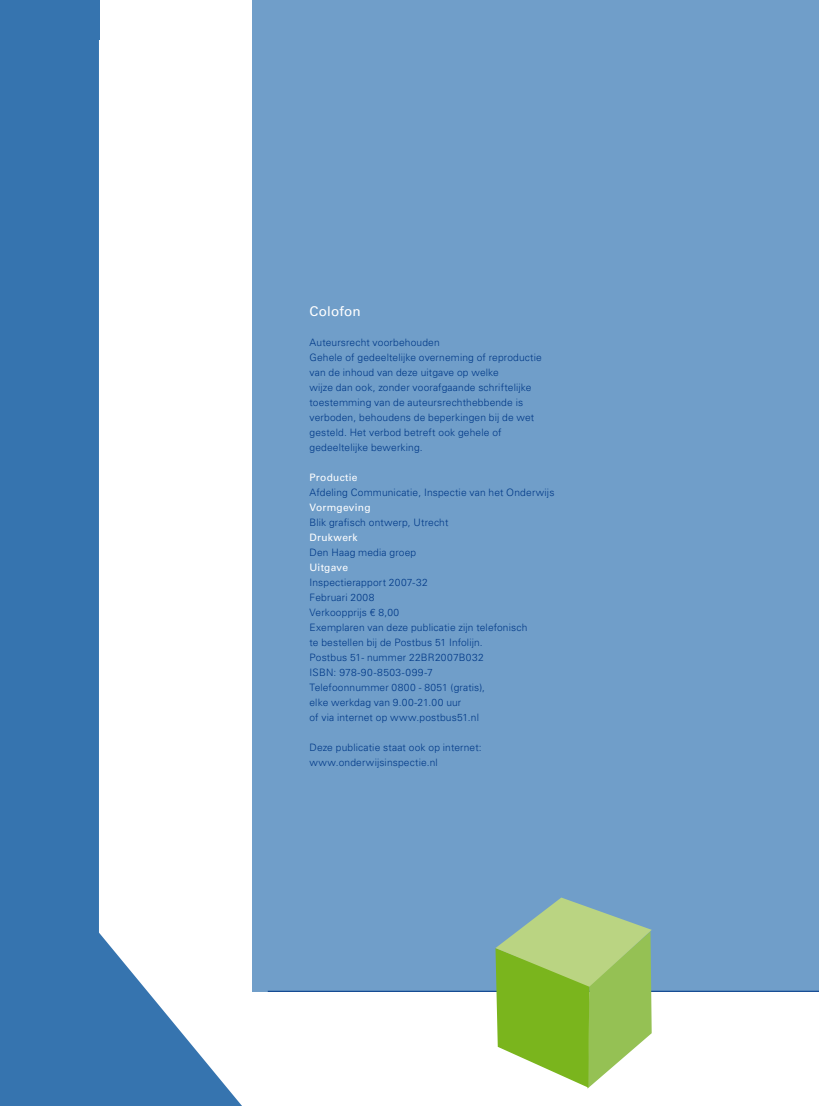
<style>
.page{position:relative;width:819px;height:1106px;background:#fff}
.page>*{position:absolute;margin:0;border:0;box-sizing:border-box;transform-origin:0 0}
.t1{font:13.5px "Univers LT Std";letter-spacing:.01em;color:#fff}
.t2{font:300 10.2px/15px "Univers LT Std";letter-spacing:.015em;color:#003887}
.t3{font:10.2px "Univers LT Std";letter-spacing:.025em;color:#fff}
</style>
<div class="page">
<div style="left:252px;top:0;width:556px;height:991px;background:#709ec9"></div>
<div style="left:805px;top:0;width:14px;height:991px;background:#709ec9"></div>
<svg style="left:0;top:0;width:242px;height:1106px"></svg>
<hr style="left:268px;top:991px;width:551px;height:1px;background:#003887">
<svg style="left:495px;top:897px;width:156px;height:191px"></svg>
<div style="left:0;top:0;width:99px;height:40px;background:#3674af"></div>
<h1 class="t1" style="left:309px;top:303px;width:53px">Colofon</h1>
<p class="t2" style="left:309px;top:335px;width:234px">Auteursrecht voorbehouden<br>Gehele of gedeeltelijke overneming of reproductie van de inhoud van deze uitgave op welke<br>wijze dan ook, zonder voorafgaande schriftelijke toestemming van de auteursrechthebbende is verboden, behoudens de beperkingen bij de wet gesteld. Het verbod betreft ook gehele of gedeeltelijke bewerking.</p>
<p class="t3" style="left:309px;top:471px;width:50px">Productie</p>
<p class="t2" style="left:309px;top:485px;width:246px">Afdeling Communicatie, Inspectie van het Onderwijs</p>
<p class="t3" style="left:309px;top:501px;width:63px">Vormgeving</p>
<p class="t2" style="left:309px;top:515px;width:140px">Blik grafisch ontwerp, Utrecht</p>
<p class="t3" style="left:309px;top:531px;width:50px">Drukwerk</p>
<p class="t2" style="left:309px;top:545px;width:108px">Den Haag media groep</p>
<p class="t3" style="left:309px;top:561px;width:40px">Uitgave</p>
<p class="t2" style="left:309px;top:575px;width:219px">Inspectierapport 2007-32<br>Februari 2008<br>Verkoopprijs € 8,00<br>Exemplaren van deze publicatie zijn telefonisch te bestellen bij de Postbus 51 Infolijn.<br>Postbus 51- nummer 22BR2007B032<br>ISBN: 978-90-8503-099-7<br>Telefoonnummer 0800 - 8051 (gratis),<br>elke werkdag van 9.00-21.00 uur<br>of via internet op www.postbus51.nl</p>
<p class="t2" style="left:309px;top:740px;width:174px">Deze publicatie staat ook op internet: www.onderwijsinspectie.nl</p>
</div>
